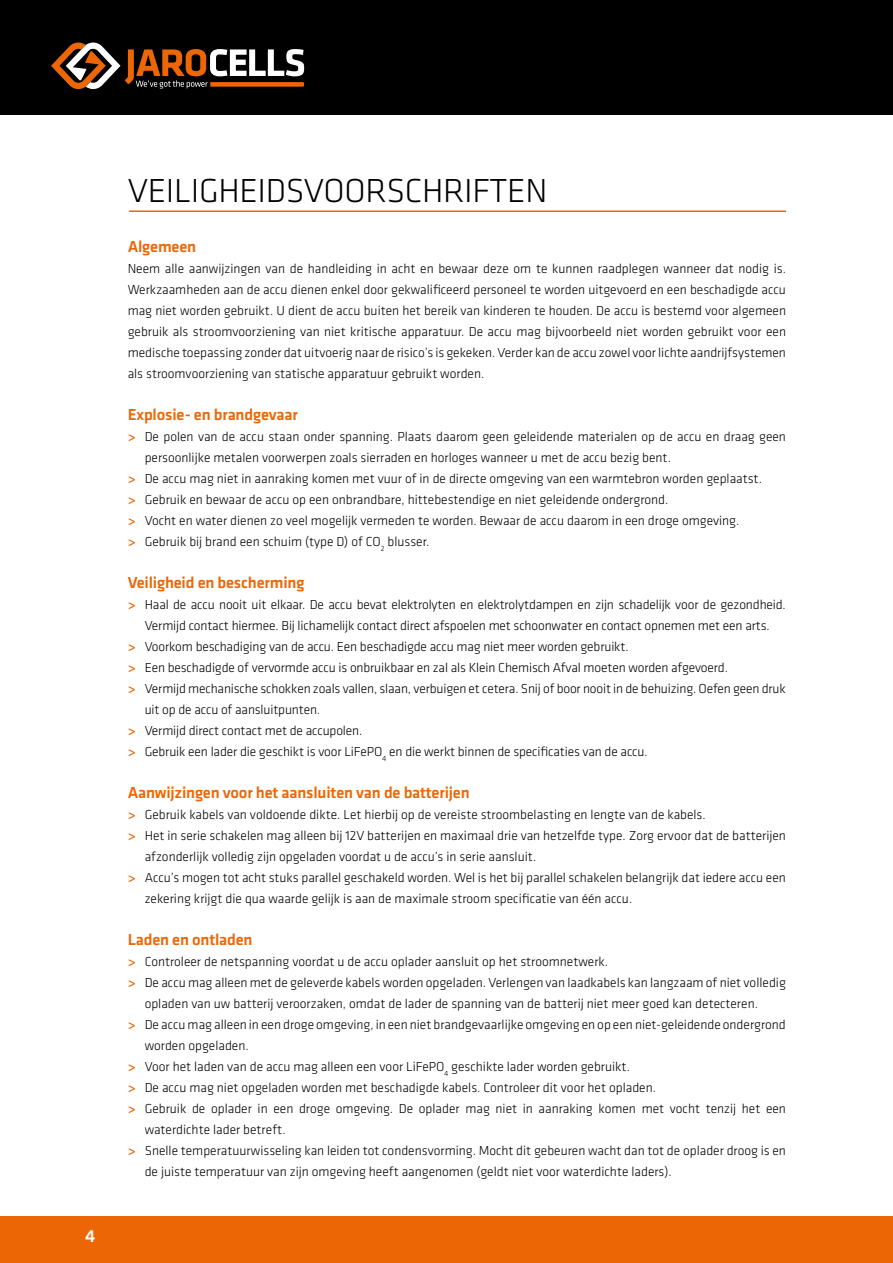
<style>
.page{position:relative;width:893px;height:1263px;background:#fff}
.page>*{position:absolute;margin:0;border:0;box-sizing:border-box;transform-origin:0 0}
.t1{font:300 34.5px "Klavika";letter-spacing:-.01em;color:#000}
.t2{font:500 18px "Klavika";color:#fff}
.t3{font:500 16.5px "Klavika";letter-spacing:-.01em;color:#ec6606}
.t4{font:300 13.5px/21px "Klavika";color:#000;text-align:justify}
.s1{font-weight:500;color:#ec6606}
</style>
<div class="page">
<div style="left:0;top:0;width:893px;height:115px;background:#000"></div>
<div style="left:0;top:1216px;width:893px;height:47px;background:#ec6606"></div>
<svg style="left:51px;top:43px;width:253px;height:46px"></svg>
<hr style="left:129px;top:210px;width:657px;height:2px;background:#ec6606">
<h2 class="t2" style="left:85px;top:1227px;width:12px">4</h2>
<h1 class="t1" style="left:128px;top:172px;width:421px">VEILIGHEIDSVOORSCHRIFTEN</h1>
<p class="t3" style="left:128px;top:238px;width:70px">Algemeen</p>
<p class="t4" style="left:128px;top:258px;width:660px">Neem alle aanwijzingen van de handleiding in acht en bewaar deze om te kunnen raadplegen wanneer dat nodig is.<br>Werkzaamheden aan de accu dienen enkel door gekwalificeerd personeel te worden uitgevoerd en een beschadigde accu mag niet worden gebruikt. U dient de accu buiten het bereik van kinderen te houden. De accu is bestemd voor algemeen gebruik als stroomvoorziening van niet kritische apparatuur. De accu mag bijvoorbeeld niet worden gebruikt voor een medische toepassing zonder dat uitvoerig naar de risico’s is gekeken. Verder kan de accu zowel voor lichte aandrijfsystemen als stroomvoorziening van statische apparatuur gebruikt worden.</p>
<p class="t3" style="left:128px;top:406px;width:172px">Explosie- en brandgevaar</p>
<p class="t4" style="left:128px;top:426px;width:660px"><span class="s1">&gt;</span> De polen van de accu staan onder spanning. Plaats daarom geen geleidende materialen op de accu en draag geen</p>
<p class="t4" style="left:145px;top:447px;width:528px">persoonlijke metalen voorwerpen zoals sierraden en horloges wanneer u met de accu bezig bent.</p>
<p class="t4" style="left:128px;top:468px;width:636px"><span class="s1">&gt;</span> De accu mag niet in aanraking komen met vuur of in de directe omgeving van een warmtebron worden geplaatst.</p>
<p class="t4" style="left:128px;top:489px;width:542px"><span class="s1">&gt;</span> Gebruik en bewaar de accu op een onbrandbare, hittebestendige en niet geleidende ondergrond.</p>
<p class="t4" style="left:128px;top:510px;width:613px"><span class="s1">&gt;</span> Vocht en water dienen zo veel mogelijk vermeden te worden. Bewaar de accu daarom in een droge omgeving.</p>
<p class="t4" style="left:128px;top:531px;width:303px"><span class="s1">&gt;</span> Gebruik bij brand een schuim (type D) of CO<sub>2</sub> blusser.</p>
<p class="t3" style="left:128px;top:574px;width:178px">Veiligheid en bescherming</p>
<p class="t4" style="left:128px;top:594px;width:660px"><span class="s1">&gt;</span> Haal de accu nooit uit elkaar. De accu bevat elektrolyten en elektrolytdampen en zijn schadelijk voor de gezondheid.</p>
<p class="t4" style="left:145px;top:615px;width:626px">Vermijd contact hiermee. Bij lichamelijk contact direct afspoelen met schoonwater en contact opnemen met een arts.</p>
<p class="t4" style="left:128px;top:636px;width:503px"><span class="s1">&gt;</span> Voorkom beschadiging van de accu. Een beschadigde accu mag niet meer worden gebruikt.</p>
<p class="t4" style="left:128px;top:657px;width:602px"><span class="s1">&gt;</span> Een beschadigde of vervormde accu is onbruikbaar en zal als Klein Chemisch Afval moeten worden afgevoerd.</p>
<p class="t4" style="left:128px;top:678px;width:660px"><span class="s1">&gt;</span> Vermijd mechanische schokken zoals vallen, slaan, verbuigen et cetera. Snij of boor nooit in de behuizing. Oefen geen druk</p>
<p class="t4" style="left:145px;top:699px;width:177px">uit op de accu of aansluitpunten.</p>
<p class="t4" style="left:128px;top:720px;width:236px"><span class="s1">&gt;</span> Vermijd direct contact met de accupolen.</p>
<p class="t4" style="left:128px;top:741px;width:521px"><span class="s1">&gt;</span> Gebruik een lader die geschikt is voor LiFePO<sub>4</sub> en die werkt binnen de specificaties van de accu.</p>
<p class="t3" style="left:128px;top:784px;width:343px">Aanwijzingen voor het aansluiten van de batterijen</p>
<p class="t4" style="left:128px;top:804px;width:580px"><span class="s1">&gt;</span> Gebruik kabels van voldoende dikte. Let hierbij op de vereiste stroombelasting en lengte van de kabels.</p>
<p class="t4" style="left:128px;top:825px;width:660px"><span class="s1">&gt;</span> Het in serie schakelen mag alleen bij 12V batterijen en maximaal drie van hetzelfde type. Zorg ervoor dat de batterijen</p>
<p class="t4" style="left:145px;top:846px;width:393px">afzonderlijk volledig zijn opgeladen voordat u de accu’s in serie aansluit.</p>
<p class="t4" style="left:128px;top:867px;width:660px"><span class="s1">&gt;</span> Accu’s mogen tot acht stuks parallel geschakeld worden. Wel is het bij parallel schakelen belangrijk dat iedere accu een</p>
<p class="t4" style="left:145px;top:888px;width:489px">zekering krijgt die qua waarde gelijk is aan de maximale stroom specificatie van één accu.</p>
<p class="t3" style="left:128px;top:931px;width:126px">Laden en ontladen</p>
<p class="t4" style="left:128px;top:951px;width:482px"><span class="s1">&gt;</span> Controleer de netspanning voordat u de accu oplader aansluit op het stroomnetwerk.</p>
<p class="t4" style="left:128px;top:972px;width:660px"><span class="s1">&gt;</span> De accu mag alleen met de geleverde kabels worden opgeladen. Verlengen van laadkabels kan langzaam of niet volledig</p>
<p class="t4" style="left:145px;top:993px;width:615px">opladen van uw batterij veroorzaken, omdat de lader de spanning van de batterij niet meer goed kan detecteren.</p>
<p class="t4" style="left:128px;top:1014px;width:660px"><span class="s1">&gt;</span> De accu mag alleen in een droge omgeving, in een niet brandgevaarlijke omgeving en op een niet-geleidende ondergrond</p>
<p class="t4" style="left:145px;top:1035px;width:106px">worden opgeladen.</p>
<p class="t4" style="left:128px;top:1056px;width:504px"><span class="s1">&gt;</span> Voor het laden van de accu mag alleen een voor LiFePO<sub>4</sub> geschikte lader worden gebruikt.</p>
<p class="t4" style="left:128px;top:1077px;width:530px"><span class="s1">&gt;</span> De accu mag niet opgeladen worden met beschadigde kabels. Controleer dit voor het opladen.</p>
<p class="t4" style="left:128px;top:1098px;width:660px"><span class="s1">&gt;</span> Gebruik de oplader in een droge omgeving. De oplader mag niet in aanraking komen met vocht tenzij het een</p>
<p class="t4" style="left:145px;top:1119px;width:142px">waterdichte lader betreft.</p>
<p class="t4" style="left:128px;top:1140px;width:660px"><span class="s1">&gt;</span> Snelle temperatuurwisseling kan leiden tot condensvorming. Mocht dit gebeuren wacht dan tot de oplader droog is en</p>
<p class="t4" style="left:145px;top:1161px;width:529px">de juiste temperatuur van zijn omgeving heeft aangenomen (geldt niet voor waterdichte laders).</p>
</div>
